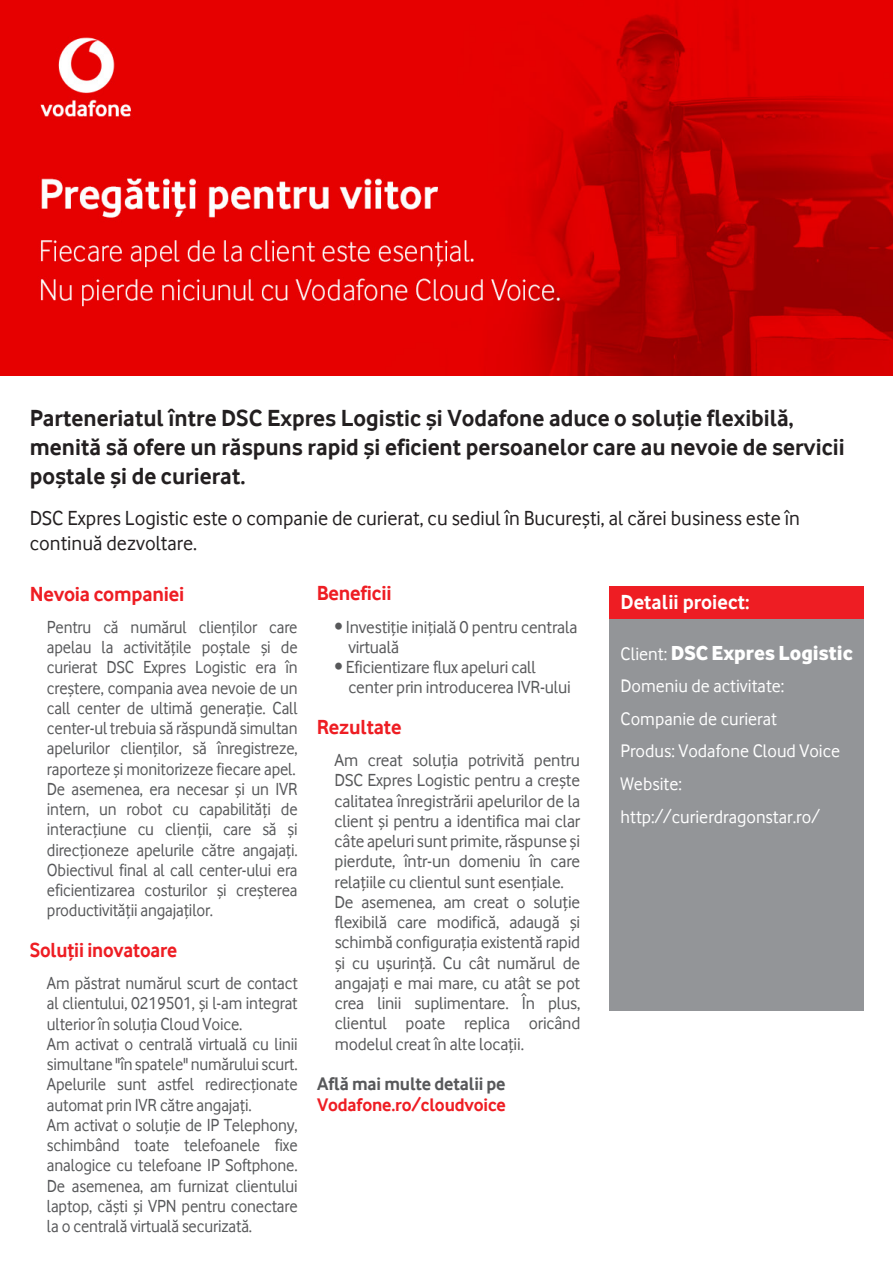
<style>
.page{position:relative;width:893px;height:1263px;background:#fff}
.page>*{position:absolute;margin:0;border:0;box-sizing:border-box;transform-origin:0 0}
.t1{font:24px/28.8px "Vodafone Rg RO Bold";color:#231f20}
.t2{font:21px/25.2px "Vodafone Rg RO";color:#231f20}
.t3{font:21px "Vodafone Rg RO Bold";letter-spacing:-.01em;color:#ee1d23}
.t4{font:21px "Vodafone Ex B Ro";color:#fff}
.t5{font:21px "Vodafone Rg RO Bold";letter-spacing:-.01em;color:#ee1d23;scale:.96 1}
.t6{font:21px "Vodafone Rg RO Bold";color:#fff}
.t7{font:18.75px/32.5px "Vodafone Rg RO";color:#fff}
.t8{font:18.75px "Vodafone Rg RO Bold";letter-spacing:-.01em;color:#ee1d23}
.t9{font:18.75px "Vodafone Rg RO Bold";letter-spacing:-.01em;color:#57585a}
.t10{font:18px/20.2px "Vodafone Rg RO";letter-spacing:-.01em;color:#57585a;text-align:justify;scale:.96 1}
.t11{font:18px/20.2px "Vodafone Rg RO";letter-spacing:-.01em;color:#57585a}
.s1{font-family:"Vodafone Rg RO";font-size:18.75px}
</style>
<div class="page">
<div style="left:609px;top:619px;width:254px;height:392px;background:#939598"></div>
<div style="left:609px;top:586px;width:254px;height:33px;background:#ee1d23"></div>
<img style="left:0;top:0;width:893px;height:375px">
<h1 class="t1" style="left:30px;top:403px;width:816px">Parteneriatul `ntre DSC Expres Logistic §i Vodafone aduce o solu\ie flexibil[, menit[ s[ ofere un r[spuns rapid §i eficient persoanelor care au nevoie de servicii po§tale §i de curierat.</h1>
<p class="t2" style="left:30px;top:505px;width:772px">DSC Expres Logistic este o companie de curierat, cu sediul `n Bucure§ti, al c[rei business este `n continu[ dezvoltare.</p>
<p class="t3" style="left:30px;top:581px;width:156px">Nevoia companiei</p>
<p class="t10" style="left:47px;top:617px;width:263px">Pentru c[ num[rul clien\ilor care apelau la activit[\ile po§tale §i de curierat DSC Expres Logistic era `n cre§tere, compania avea nevoie de un call center de ultim[ genera\ie. Call center-ul trebuia s[ r[spund[ simultan apelurilor clien\ilor, s[ `nregistreze, raporteze §i monitorizeze fiecare apel.<br>De asemenea, era necesar §i un IVR intern, un robot cu capabilit[\i de interac\iune cu clien\ii, care s[ §i direc\ioneze apelurile c[tre angaja\i.<br>Obiectivul final al call center-ului era eficientizarea costurilor §i cre§terea productivit[\ii angaja\ilor.</p>
<p class="t5" style="left:30px;top:938px;width:155px">Solu\ii inovatoare</p>
<p class="t10" style="left:47px;top:973px;width:263px;text-align:left">Am p[strat num[rul scurt de contact al clientului, 0219501, §i l-am integrat ulterior `n solu\ia Cloud Voice.<br>Am activat o central[ virtual[ cu linii simultane "`n spatele" num[rului scurt.<br>Apelurile sunt astfel redirec\ionate automat prin IVR c[tre angaja\i.<br>Am activat o solu\ie de IP Telephony, schimb]nd toate telefoanele fixe analogice cu telefoane IP Softphone.<br>De asemenea, am furnizat clientului laptop, c[§ti §i VPN pentru conectare la o central[ virtual[ securizat[.</p>
<p class="t3" style="left:317px;top:581px;width:76px">Beneficii</p>
<p class="t11" style="left:348px;top:616px;width:231px;text-indent:-14px">• Investi\ie ini\ial[ 0 pentru centrala virtual[</p>
<p class="t11" style="left:348px;top:657px;width:224px;text-indent:-14px">• Eficientizare flux apeluri call center prin introducerea IVR-ului</p>
<p class="t3" style="left:317px;top:715px;width:86px">Rezultate</p>
<p class="t11" style="left:334px;top:750px;width:247px">Am creat solu\ia potrivit[ pentru DSC Expres Logistic pentru a cre§te calitatea `nregistr[rii apelurilor de la client §i pentru a identifica mai clar c]te apeluri sunt primite, r[spunse §i pierdute, `ntr-un domeniu `n care rela\iile cu clientul sunt esen\iale.<br>De asemenea, am creat o solu\ie flexibil[ care modific[, adaug[ §i schimb[ configura\ia existent[ rapid §i cu u§urin\[. Cu c]t num[rul de angaja\i e mai mare, cu at]t se pot crea linii suplimentare. ~n plus, clientul poate replica oric]nd modelul creat `n alte loca\ii.</p>
<p class="t9" style="left:317px;top:1073px;width:190px">Afl[ mai multe detalii pe</p>
<p class="t8" style="left:317px;top:1093px;width:190px">Vodafone.ro/cloudvoice</p>
<p class="t6" style="left:620px;top:590px;width:130px">Detalii proiect:</p>
<p class="t4" style="left:620px;top:640px;width:234px"><span class="s1">Client:</span> DSC Expres Logistic</p>
<p class="t7" style="left:620px;top:670px;width:221px">Domeniu de activitate:<br>Companie de curierat<br>Produs: Vodafone Cloud Voice<br>Website: http://curierdragonstar.ro/</p>
</div>
